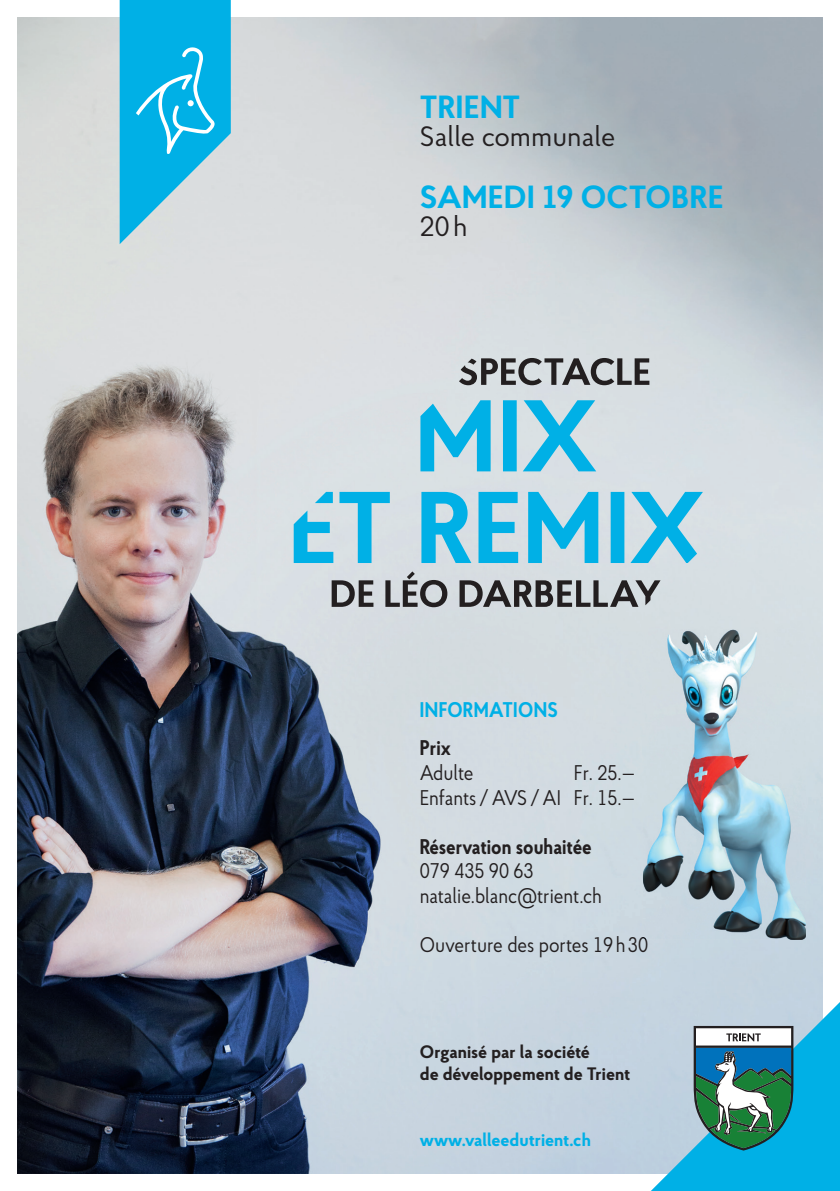
<style>
.page{position:relative;width:840px;height:1191px;background:#fff}
.page>*{position:absolute;margin:0;border:0;box-sizing:border-box;transform-origin:0 0}
.t1{font:700 32px "Proba Pro";letter-spacing:.015em;color:#00b0e6}
.t2{font:28px "Proba Pro";color:#231f20}
.t3{font:21.2px/24.6px "Proba Pro";color:#231f20;text-align:right;scale:.9 1}
.t4{font:700 21.2px "Proba Pro";color:#231f20;scale:.9 1}
.t5{font:700 21.2px "Proba Pro";letter-spacing:.02em;color:#00b0e6;scale:.9 1}
.t6{font:700 18px/22px "Proba Pro";color:#231f20}
.t7{font:700 18px "Proba Pro";color:#00b0e6}
</style>
<div class="page">
<img style="left:17px;top:17px;width:805px;height:1157px">
<svg style="left:650px;top:1002px;width:189px;height:189px;background:#58b0c6"></svg>
<svg style="left:120px;top:0;width:111px;height:244px;background:#3cbde5"></svg>
<img style="left:642px;top:630px;width:163px;height:310px">
<svg style="left:642px;top:936px;width:5px;height:4px"></svg>
<svg style="left:420px;top:400px;width:176px;height:71px;background:#6fc8e4"></svg>
<svg style="left:331px;top:571px;width:329px;height:36px;background:#9c9fa2"></svg>
<svg style="left:293px;top:492px;width:409px;height:71px;background:#78cae4"></svg>
<svg style="left:458px;top:358px;width:191px;height:27px;background:#8c8e90"></svg>
<h1 class="t1" style="left:420px;top:85px;width:102px">TRIENT</h1>
<h2 class="t2" style="left:420px;top:118px;width:197px">Salle communale</h2>
<h1 class="t1" style="left:420px;top:175px;width:304px">SAMEDI 19 OCTOBRE</h1>
<h2 class="t2" style="left:420px;top:208px;width:49px">20 h</h2>
<p class="t5" style="left:419px;top:695px;width:155px">INFORMATIONS</p>
<p class="t4" style="left:419px;top:733px;width:36px">Prix</p>
<p class="t3" style="left:419px;top:759px;width:61px">Adulte</p>
<p class="t3" style="left:419px;top:759px;width:241px">Fr. 25.—<br>Enfants / AVS / AI Fr. 15.—</p>
<p class="t4" style="left:419px;top:832px;width:192px">Réservation souhaitée</p>
<p class="t3" style="left:419px;top:858px;width:204px;text-align:left">079 435 90 63 natalie.blanc@trient.ch</p>
<p class="t3" style="left:419px;top:931px;width:255px">Ouverture des portes 19 h 30</p>
<p class="t6" style="left:420px;top:1039px;width:211px">Organisé par la société<br>de développement de Trient</p>
<p class="t7" style="left:420px;top:1127px;width:172px">www.valleedutrient.ch</p>
</div>
